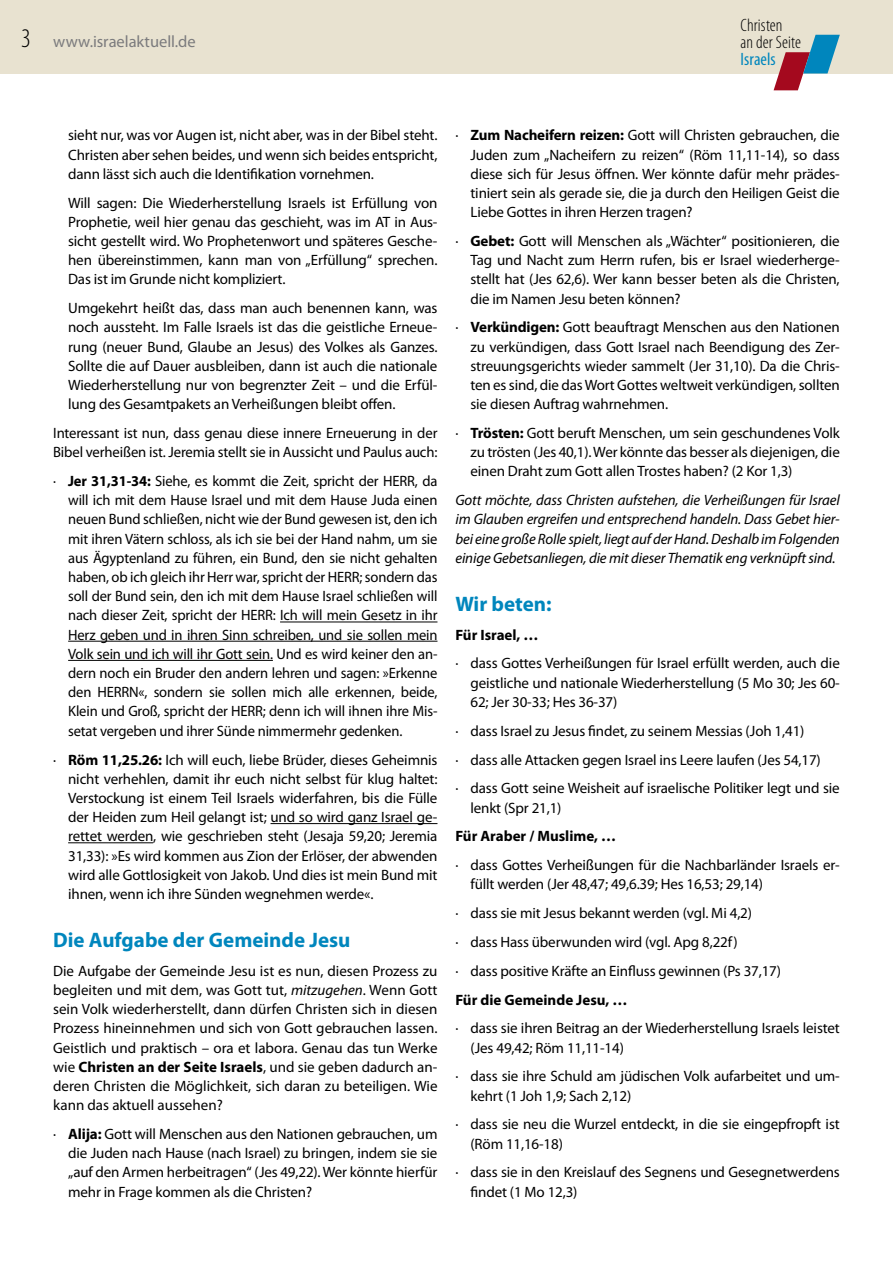
<style>
.page{position:relative;width:893px;height:1263px;background:#fff}
.page>*{position:absolute;margin:0;border:0;box-sizing:border-box;transform-origin:0 0}
.t1{font:700 21px "Myriad Pro";color:#0086bd}
.t2{font:300 condensed 17.85px/17px "Myriad Pro";color:#000}
.t3{font:condensed 17.85px "Myriad Pro";letter-spacing:.005em;color:#0086bd}
.t4{font:16.5px "Myriad Pro";color:#7b7b7d}
.t5{font:15px/19.2px "Myriad Pro";letter-spacing:-.01em;color:#000;text-align:justify}
.t6{font:italic 15px/19.2px "Myriad Pro";letter-spacing:-.01em;color:#000;text-align:justify}
.t7{font:700 15px "Myriad Pro";color:#000}
.s1{font-weight:300;font-stretch:condensed;font-size:27px;color:#000}
.s2{font-weight:700}
.s3{font-style:italic}
</style>
<div class="page">
<div style="left:0;top:0;width:893px;height:74px;background:#e8e2d0"></div>
<svg style="left:774px;top:35px;width:66px;height:55px"></svg>
<hr style="left:280px;top:622px;width:157px;height:1px;background:#000">
<hr style="left:68px;top:641px;width:369px;height:1px;background:#000">
<hr style="left:68px;top:660px;width:205px;height:1px;background:#000">
<hr style="left:271px;top:823px;width:166px;height:1px;background:#000">
<hr style="left:68px;top:842px;width:85px;height:1px;background:#000">
<p class="t4" style="left:21px;top:32px;width:176px"><span class="s1">3</span> www.israelaktuell.de</p>
<p class="t2" style="left:741px;top:17px;width:62px">Christen<br>an der Seite</p>
<p class="t3" style="left:741px;top:48px;width:37px">Israels</p>
<p class="t5" style="left:68px;top:126px;width:371px">sieht nur, was vor Augen ist, nicht aber, was in der Bibel steht.<br>Christen aber sehen beides, und wenn sich beides entspricht, dann lässt sich auch die Identifikation vornehmen.</p>
<p class="t5" style="left:68px;top:193px;width:371px">Will sagen: Die Wiederherstellung Israels ist Erfüllung von Prophetie, weil hier genau das geschieht, was im AT in Aus&shy;sicht gestellt wird. Wo Prophetenwort und späteres Gesche&shy;hen übereinstimmen, kann man von „Erfüllung“ sprechen.<br>Das ist im Grunde nicht kompliziert.</p>
<p class="t5" style="left:68px;top:298px;width:371px">Umgekehrt heißt das, dass man auch benennen kann, was noch aussteht. Im Falle Israels ist das die geistliche Erneue&shy;rung (neuer Bund, Glaube an Jesus) des Volkes als Ganzes.<br>Sollte die auf Dauer ausbleiben, dann ist auch die nationale Wiederherstellung nur von begrenzter Zeit – und die Erfül&shy;lung des Gesamtpakets an Verheißungen bleibt offen.</p>
<p class="t5" style="left:53px;top:423px;width:386px">Interessant ist nun, dass genau diese innere Erneuerung in der<br>Bibel verheißen ist. Jeremia stellt sie in Aussicht und Paulus auch:</p>
<p class="t5" style="left:68px;top:471px;width:371px;text-indent:-15px">· <span class="s2">Jer 31,31-34:</span> Siehe, es kommt die Zeit, spricht der HERR, da will ich mit dem Hause Israel und mit dem Hause Juda einen neuen Bund schließen, nicht wie der Bund gewesen ist, den ich mit ihren Vätern schloss, als ich sie bei der Hand nahm, um sie aus Ägyptenland zu führen, ein Bund, den sie nicht gehalten haben, ob ich gleich ihr Herr war, spricht der HERR; sondern das soll der Bund sein, den ich mit dem Hause Israel schließen will nach dieser Zeit, spricht der HERR: Ich will mein Gesetz in ihr Herz geben und in ihren Sinn schreiben, und sie sollen mein Volk sein und ich will ihr Gott sein. Und es wird keiner den an&shy;dern noch ein Bruder den andern lehren und sagen: »Erkenne den HERRN«, sondern sie sollen mich alle erkennen, beide, Klein und Groß, spricht der HERR; denn ich will ihnen ihre Mis&shy;setat vergeben und ihrer Sünde nimmermehr gedenken.</p>
<p class="t5" style="left:68px;top:750px;width:371px;text-indent:-15px">· <span class="s2">Röm 11,25.26:</span> Ich will euch, liebe Brüder, dieses Geheimnis nicht verhehlen, damit ihr euch nicht selbst für klug haltet:<br>Verstockung ist einem Teil Israels widerfahren, bis die Fülle der Heiden zum Heil gelangt ist; und so wird ganz Israel ge&shy;rettet werden, wie geschrieben steht (Jesaja 59,20; Jeremia 31,33): »Es wird kommen aus Zion der Erlöser, der abwenden wird alle Gottlosigkeit von Jakob. Und dies ist mein Bund mit ihnen, wenn ich ihre Sünden wegnehmen werde«.</p>
<h1 class="t1" style="left:53px;top:926px;width:299px">Die Aufgabe der Gemeinde Jesu</h1>
<p class="t5" style="left:53px;top:961px;width:386px">Die Aufgabe der Gemeinde Jesu ist es nun, diesen Prozess zu begleiten und mit dem, was Gott tut, <span class="s3">mitzugehen</span>. Wenn Gott sein Volk wiederherstellt, dann dürfen Christen sich in diesen Prozess hineinnehmen und sich von Gott gebrauchen lassen.<br>Geistlich und praktisch – ora et labora. Genau das tun Werke wie <span class="s2">Christen an der Seite Israels</span>, und sie geben dadurch an&shy;deren Christen die Möglichkeit, sich daran zu beteiligen. Wie kann das aktuell aussehen?</p>
<p class="t5" style="left:68px;top:1124px;width:371px;text-indent:-15px">· <span class="s2">Alija:</span> Gott will Menschen aus den Nationen gebrauchen, um die Juden nach Hause (nach Israel) zu bringen, indem sie sie „auf den Armen herbeitragen“ (Jes 49,22). Wer könnte hierfür mehr in Frage kommen als die Christen?</p>
<p class="t5" style="left:470px;top:126px;width:371px;text-indent:-15px">· <span class="s2">Zum Nacheifern reizen:</span> Gott will Christen gebrauchen, die Juden zum „Nacheifern zu reizen“ (Röm 11,11-14), so dass diese sich für Jesus öffnen. Wer könnte dafür mehr prädes&shy;tiniert sein als gerade sie, die ja durch den Heiligen Geist die Liebe Gottes in ihren Herzen tragen?</p>
<p class="t5" style="left:470px;top:231px;width:371px;text-indent:-15px">· <span class="s2">Gebet:</span> Gott will Menschen als „Wächter“ positionieren, die Tag und Nacht zum Herrn rufen, bis er Israel wiederherge&shy;stellt hat (Jes 62,6). Wer kann besser beten als die Christen, die im Namen Jesu beten können?</p>
<p class="t5" style="left:470px;top:318px;width:371px;text-indent:-15px">· <span class="s2">Verkündigen:</span> Gott beauftragt Menschen aus den Nationen zu verkündigen, dass Gott Israel nach Beendigung des Zer&shy;streuungsgerichts wieder sammelt (Jer 31,10). Da die Chris&shy;ten es sind, die das Wort Gottes weltweit verkündigen, sollten sie diesen Auftrag wahrnehmen.</p>
<p class="t5" style="left:470px;top:423px;width:371px;text-indent:-15px">· <span class="s2">Trösten:</span> Gott beruft Menschen, um sein geschundenes Volk zu trösten (Jes 40,1). Wer könnte das besser als diejenigen, die einen Draht zum Gott allen Trostes haben? (2 Kor 1,3)</p>
<p class="t6" style="left:455px;top:490px;width:386px">Gott möchte, dass Christen aufstehen, die Verheißungen für Israel im Glauben ergreifen und entsprechend handeln. Dass Gebet hier&shy;bei eine große Rolle spielt, liegt auf der Hand. Deshalb im Folgenden einige Gebetsanliegen, die mit dieser Thematik eng verknüpft sind.</p>
<h1 class="t1" style="left:455px;top:590px;width:98px">Wir beten:</h1>
<p class="t7" style="left:455px;top:625px;width:84px">Für Israel, …</p>
<p class="t5" style="left:470px;top:654px;width:371px;text-indent:-15px">· dass Gottes Verheißungen für Israel erfüllt werden, auch die geistliche und nationale Wiederherstellung (5 Mo 30; Jes 60- 62; Jer 30-33; Hes 36-37)</p>
<p class="t5" style="left:455px;top:716px;width:386px;line-height:28.8px;text-align:left">· dass Israel zu Jesus findet, zu seinem Messias (Joh 1,41)<br>· dass alle Attacken gegen Israel ins Leere laufen (Jes 54,17)<br>· dass Gott seine Weisheit auf israelische Politiker legt und sie</p>
<p class="t5" style="left:470px;top:798px;width:93px">lenkt (Spr 21,1)</p>
<p class="t7" style="left:455px;top:826px;width:162px">Für Araber / Muslime, …</p>
<p class="t5" style="left:470px;top:855px;width:371px;text-indent:-15px">· dass Gottes Verheißungen für die Nachbarländer Israels er&shy;füllt werden (Jer 48,47; 49,6.39; Hes 16,53; 29,14)</p>
<p class="t5" style="left:455px;top:898px;width:327px;line-height:28.8px;text-align:left">· dass sie mit Jesus bekannt werden (vgl. Mi 4,2)<br>· dass Hass überwunden wird (vgl. Apg 8,22f)<br>· dass positive Kräfte an Einfluss gewinnen (Ps 37,17)</p>
<p class="t7" style="left:455px;top:990px;width:173px">Für die Gemeinde Jesu, …</p>
<p class="t5" style="left:470px;top:1018px;width:371px;text-indent:-15px">· dass sie ihren Beitrag an der Wiederherstellung Israels leistet (Jes 49,42; Röm 11,11-14)</p>
<p class="t5" style="left:470px;top:1066px;width:371px;text-indent:-15px">· dass sie ihre Schuld am jüdischen Volk aufarbeitet und um&shy;kehrt (1 Joh 1,9; Sach 2,12)</p>
<p class="t5" style="left:470px;top:1114px;width:371px;text-indent:-15px">· dass sie neu die Wurzel entdeckt, in die sie eingepfropft ist (Röm 11,16-18)</p>
<p class="t5" style="left:470px;top:1162px;width:371px;text-indent:-15px">· dass sie in den Kreislauf des Segnens und Gesegnetwerdens findet (1 Mo 12,3)</p>
</div>
